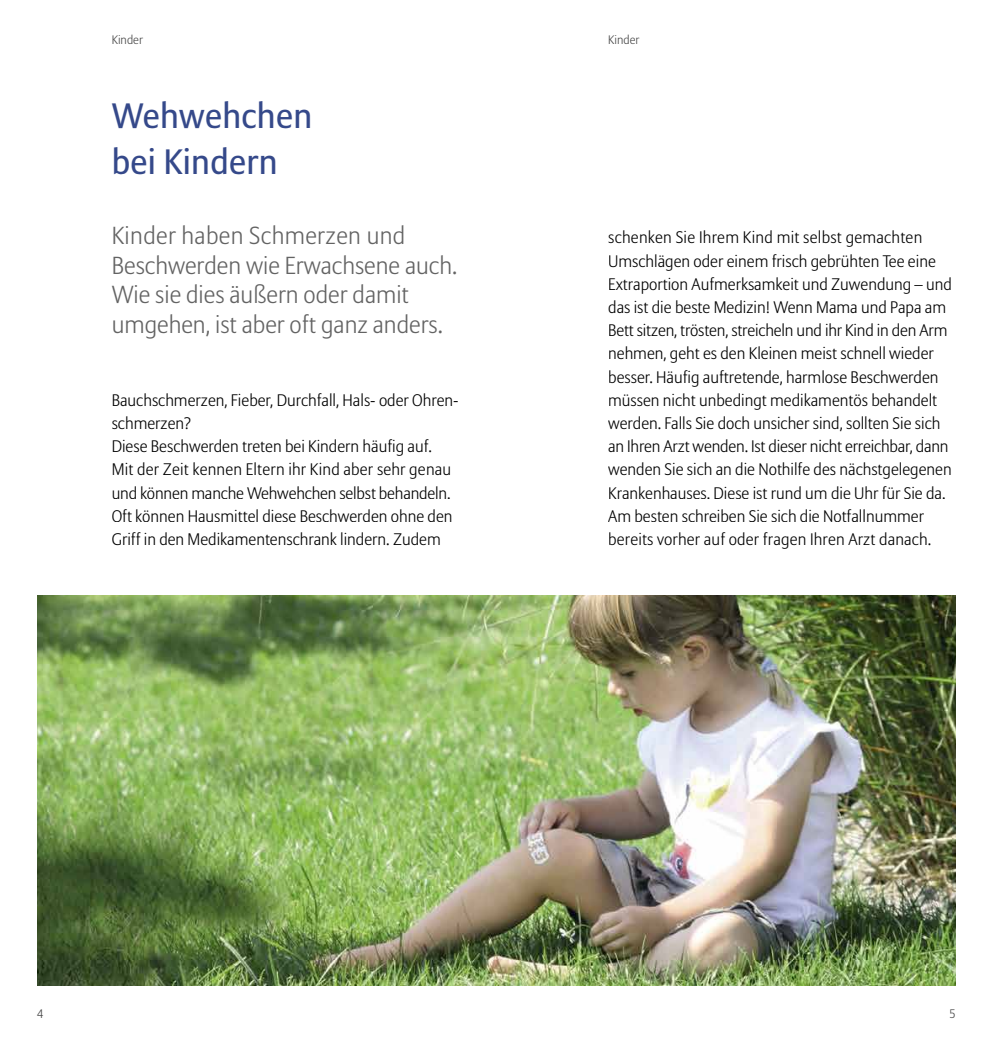
<style>
.page{position:relative;width:993px;height:1042px;background:#fff}
.page>*{position:absolute;margin:0;border:0;box-sizing:border-box;transform-origin:0 0}
.t1{font:35px/46.4px "Allianz Sans";letter-spacing:.01em;color:#35498a}
.t2{font:300 24.5px/29.8px "Allianz Sans";color:#636363}
.t3{font:300 16.62px/23.1px "Allianz Sans";color:#000}
.t4{font:300 12.25px "Allianz Sans";color:#484848}
</style>
<div class="page">
<img style="left:37px;top:595px;width:918px;height:390px">
<p class="t4" style="left:112px;top:32px;width:33px">Kinder</p>
<p class="t4" style="left:608px;top:32px;width:33px">Kinder</p>
<h1 class="t1" style="left:112px;top:94px;width:202px">Wehwehchen bei Kindern</h1>
<h2 class="t2" style="left:112px;top:221px;width:347px">Kinder haben Schmerzen und<br>Beschwerden wie Erwachsene auch.<br>Wie sie dies äußern oder damit umgehen, ist aber oft ganz anders.</h2>
<p class="t3" style="left:112px;top:389px;width:348px">Bauchschmerzen, Fieber, Durchfall, Hals- oder Ohren&shy;schmerzen?<br>Diese Beschwerden treten bei Kindern häufig auf.<br>Mit der Zeit kennen Eltern ihr Kind aber sehr genau und können manche Wehwehchen selbst behandeln.<br>Oft können Hausmittel diese Beschwerden ohne den Griff in den Medikamentenschrank lindern. Zudem</p>
<p class="t3" style="left:608px;top:227px;width:345px">schenken Sie Ihrem Kind mit selbst gemachten Umschlägen oder einem frisch gebrühten Tee eine Extraportion Aufmerksamkeit und Zuwendung – und das ist die beste Medizin! Wenn Mama und Papa am Bett sitzen, trösten, streicheln und ihr Kind in den Arm nehmen, geht es den Kleinen meist schnell wieder besser. Häufig auftretende, harmlose Beschwerden müssen nicht unbedingt medikamentös behandelt werden. Falls Sie doch unsicher sind, sollten Sie sich an Ihren Arzt wenden. Ist dieser nicht erreichbar, dann wenden Sie sich an die Nothilfe des nächstgelegenen Krankenhauses. Diese ist rund um die Uhr für Sie da.<br>Am besten schreiben Sie sich die Notfallnummer bereits vorher auf oder fragen Ihren Arzt danach.</p>
<p class="t4" style="left:37px;top:1006px;width:8px">4</p>
<p class="t4" style="left:949px;top:1006px;width:8px">5</p>
</div>
